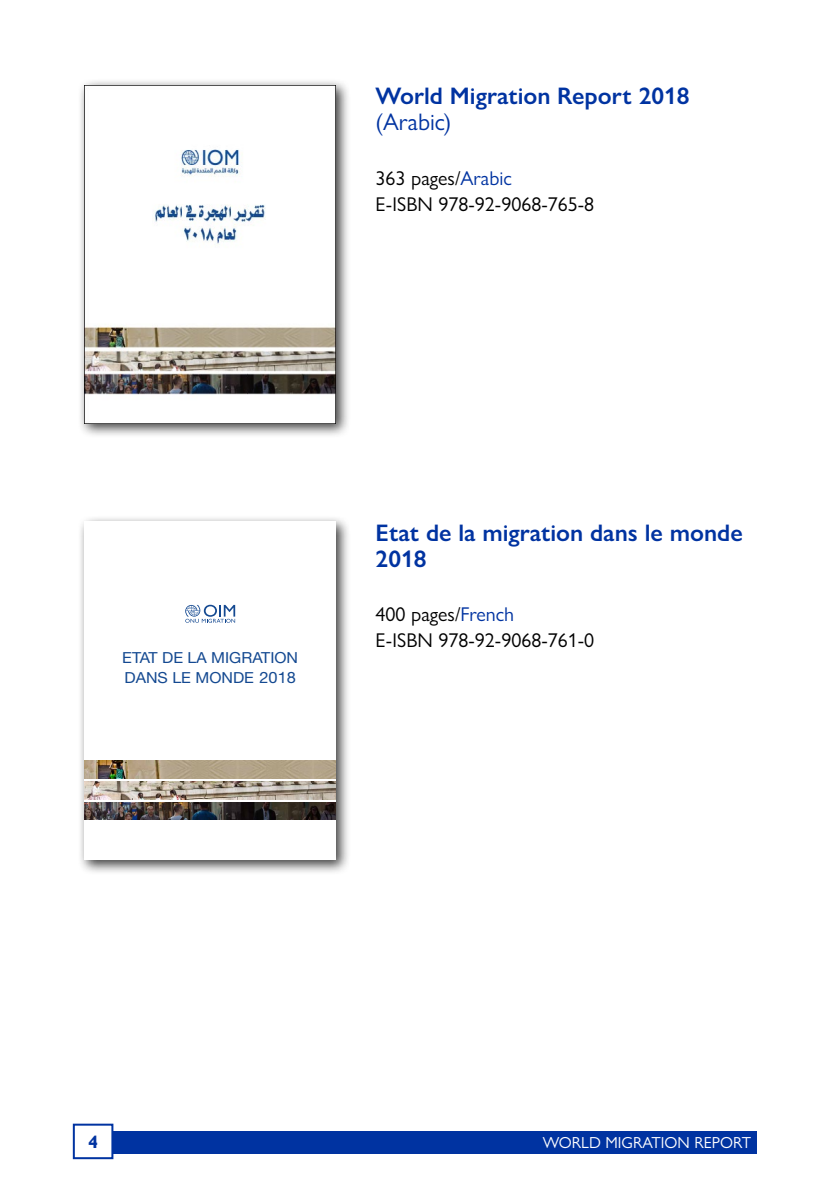
<style>
.page{position:relative;width:840px;height:1191px;background:#fff}
.page>*{position:absolute;margin:0;border:0;box-sizing:border-box;transform-origin:0 0}
.t1{font:600 24px/26px "Gill Sans Nova";color:#0033a1}
.t2{font:24px "Gill Sans Nova";color:#0033a1}
.t3{font:20px/26px "Gill Sans Nova";color:#000}
.t4{font:700 18px "Gill Sans";color:#0033a1}
.t5{font:16px "Gill Sans Nova";color:#fff}
.t6{font:15.2px/20px "Helvetica Neue";color:#144991;scale:1.05 1}
.s1{color:#0033a1}
.s2{font-size:15.6px}
</style>
<div class="page">
<div style="left:85px;top:1131px;width:671px;height:22px;background:#0033a1"></div>
<div style="left:74px;top:1124px;width:38px;height:34px;background:#fff"></div>
<div style="left:73px;top:1123px;width:40px;height:36px;border:2px solid #0033a1"></div>
<div style="left:77px;top:78px;width:273px;height:360px;background:#000;opacity:.75"></div>
<img style="left:84px;top:85px;width:252px;height:338px">
<div style="left:77px;top:515px;width:273px;height:360px;background:#000;opacity:.75"></div>
<div style="left:84px;top:521px;width:252px;height:339px;background:#fff"></div>
<img style="left:84px;top:761px;width:252px;height:17px">
<img style="left:84px;top:802px;width:252px;height:17px">
<img style="left:84px;top:782px;width:252px;height:17px">
<svg style="left:185px;top:605px;width:50px;height:18px"></svg>
<p class="t1" style="left:375px;top:83px;width:315px">World Migration Report 2018</p>
<p class="t2" style="left:375px;top:107px;width:77px">(Arabic)</p>
<p class="t3" style="left:375px;top:165px;width:220px">363 pages/<span class="s1">Arabic<br></span>E-ISBN 978-92-9068-765-8</p>
<p class="t1" style="left:375px;top:519px;width:368px">Etat de la migration dans le monde<br>2018</p>
<p class="t6" style="left:122px;top:647px;width:169px">ETAT DE LA MIGRATION<br>DANS LE MONDE <span class="s2">2018</span></p>
<p class="t3" style="left:375px;top:601px;width:220px">400 pages/<span class="s1">French<br></span>E-ISBN 978-92-9068-761-0</p>
<p class="t4" style="left:88px;top:1130px;width:11px">4</p>
<p class="t5" style="left:542px;top:1133px;width:210px">WORLD MIGRATION REPORT</p>
</div>
